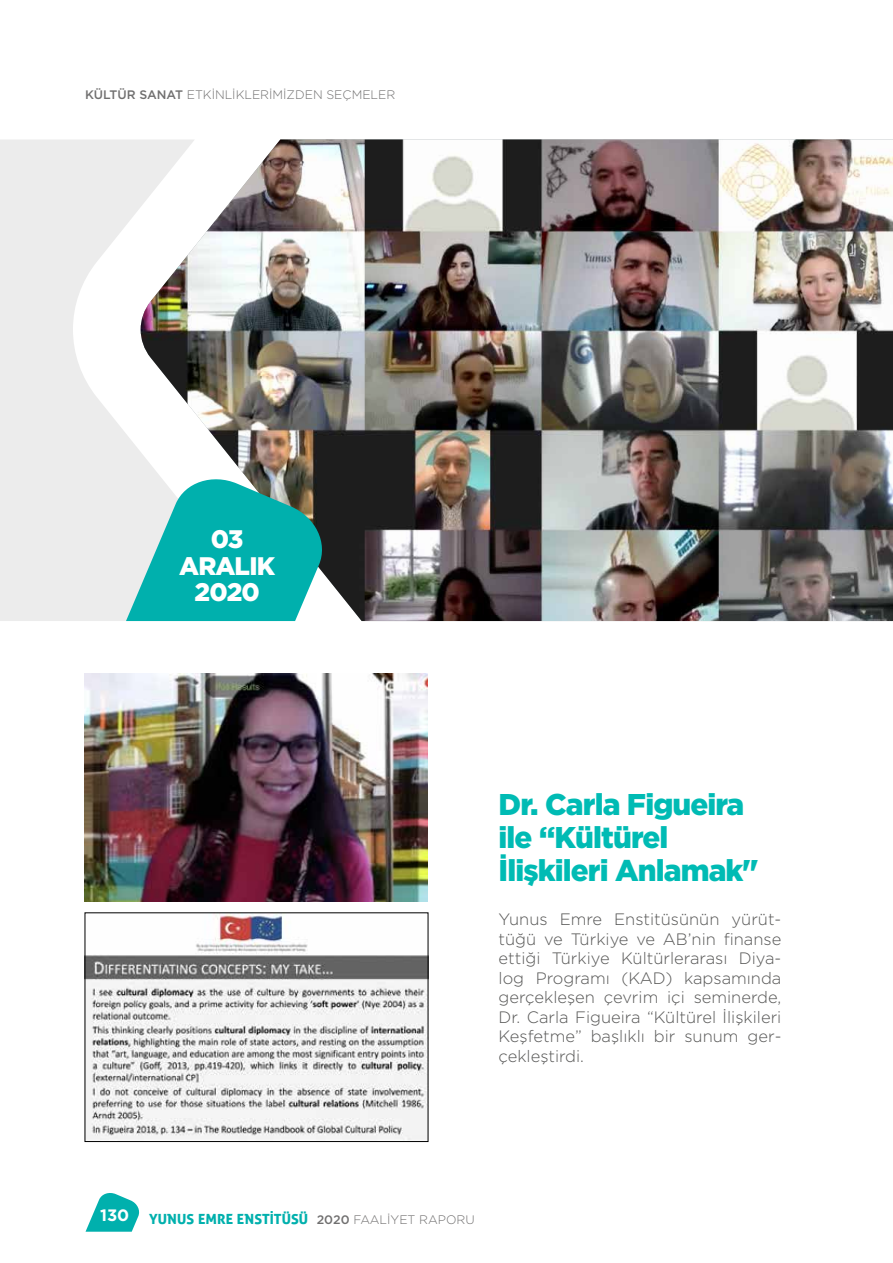
<style>
.page{position:relative;width:893px;height:1263px;background:#fff}
.page>*{position:absolute;margin:0;border:0;box-sizing:border-box;transform-origin:0 0}
.t1{font:900 30px/33px "Gotham";letter-spacing:-.03em;color:#00bbb4}
.t2{font:900 25.35px/26.4px "Gotham";letter-spacing:-.03em;color:#fff;text-align:center}
.t3{font:300 16.5px/19.5px "Gotham";color:#575756;text-align:justify}
.t4{font:14.1px "Yunus Emre Bold";color:#00b0ad}
.t5{font:300 12.3px "Gotham";color:#706f6f}
.s1{font-weight:500}
.s2{font-family:"Gotham";font-weight:500;font-size:12.3px;color:#706f6f}
.s3{font-family:"Gotham";font-weight:300;font-size:12.3px;color:#706f6f}
</style>
<div class="page">
<svg style="left:86px;top:1193px;width:54px;height:39px"></svg>
<img style="left:85px;top:673px;width:342px;height:228px">
<img style="left:87px;top:915px;width:339px;height:225px">
<div style="left:85px;top:913px;width:343px;height:229px;border:1px solid #000"></div>
<svg style="left:0;top:140px;width:141px;height:481px;fill:#ececec"></svg>
<img style="left:141px;top:139px;width:752px;height:482px">
<svg style="left:126px;top:473px;width:202px;height:148px;background:#3cb4b1"></svg>
<p class="t5" style="left:85px;top:87px;width:312px"><span class="s1">KÜLTÜR SANAT</span> ETKİNLİKLERİMİZDEN SEÇMELER</p>
<h2 class="t2" style="left:179px;top:526px;width:98px">03<br>ARALIK<br>2020</h2>
<h1 class="t1" style="left:499px;top:787px;width:261px">Dr. Carla Figueira ile “Kültürel<br>İlişkileri Anlamak"</h1>
<p class="t3" style="left:499px;top:909px;width:284px">Yunus Emre Enstitüsünün yürüt&shy;tüğü ve Türkiye ve AB’nin finanse ettiği Türkiye Kültürlerarası Diya&shy;log Programı (KAD) kapsamında gerçekleşen çevrim içi seminerde, Dr. Carla Figueira “Kültürel İlişkileri Keşfetme” başlıklı bir sunum ger&shy;çekleştirdi.</p>
<p class="t4" style="left:100px;top:1211px;width:376px"><sup>130</sup> YUNUS EMRE ENSTİTÜSÜ <span class="s2">2020</span> <span class="s3">FAALİYET RAPORU</span></p>
</div>
